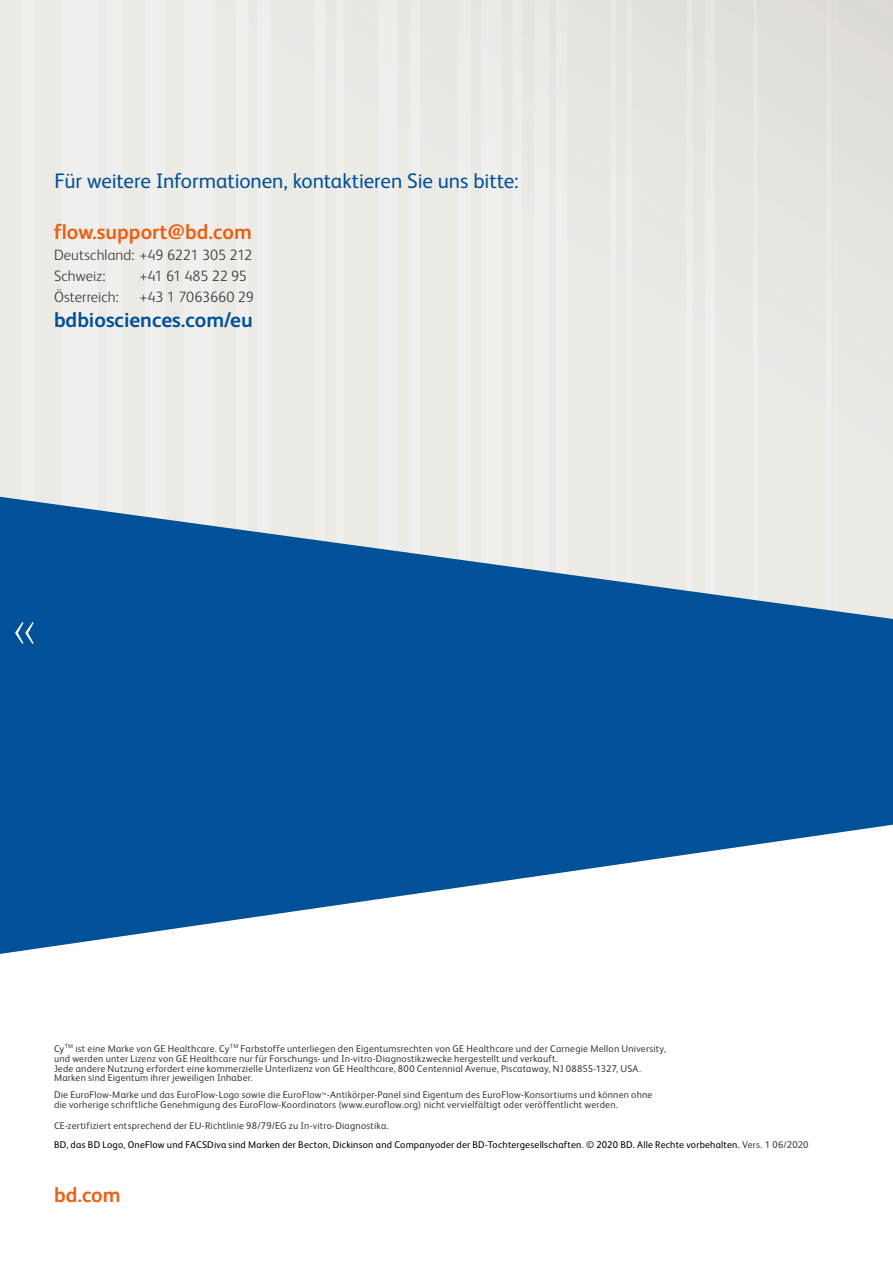
<style>
.page{position:relative;width:893px;height:1263px;background:#fff}
.page>*{position:absolute;margin:0;border:0;box-sizing:border-box;transform-origin:0 0}
.t1{font:21px "FS Albert Pro";letter-spacing:-.005em;color:#005197}
.t2{font:700 21px "FS Albert Pro";color:#eb6012}
.t3{font:700 21px "FS Albert Pro";color:#005197}
.t4{font:300 15px/21px "FS Albert Pro";color:#3c3c3b}
.t5{font:300 15px "FS Albert Pro";letter-spacing:-.02em;color:#3c3c3b}
.t6{font:9.75px/9.8px "FS Albert Pro";letter-spacing:.02em;color:#3c3c3b}
.t7{font:9.75px/19.5px "FS Albert Pro";letter-spacing:.02em;color:#000}
.s1{font-size:7.65px}
.s2{color:#3c3c3b}
</style>
<div class="page">
<svg style="left:0;top:497px;width:893px;height:457px;background:#437eb0"></svg>
<svg style="left:15px;top:622px;width:19px;height:22px"></svg>
<h1 class="t1" style="left:54px;top:166px;width:466px">Für weitere Informationen, kontaktieren Sie uns bitte:</h1>
<h1 class="t2" style="left:54px;top:217px;width:199px">flow.support@bd.com</h1>
<h2 class="t4" style="left:54px;top:243px;width:200px">Deutschland: +49 6221 305 212<br>Schweiz:</h2>
<h2 class="t5" style="left:140px;top:265px;width:109px">+41 61 485 22 95</h2>
<h2 class="t4" style="left:54px;top:285px;width:66px">Österreich:</h2>
<h2 class="t4" style="left:140px;top:285px;width:116px">+43 1 7063660 29</h2>
<h1 class="t3" style="left:54px;top:305px;width:200px">bdbiosciences.com/eu</h1>
<p class="t6" style="left:54px;top:1043px;width:614px">Cy<sup>TM</sup> ist eine Marke von GE Healthcare. Cy<sup>TM</sup> Farbstoffe unterliegen den Eigentumsrechten von GE Healthcare und der Carnegie Mellon University, und werden unter Lizenz von GE Healthcare nur für Forschungs- und In-vitro-Diagnostikzwecke hergestellt und verkauft.<br>Jede andere Nutzung erfordert eine kommerzielle Unterlizenz von GE Healthcare, 800 Centennial Avenue, Piscataway, NJ 08855-1327, USA.<br>Marken sind Eigentum ihrer jeweiligen Inhaber.</p>
<p class="t6" style="left:54px;top:1089px;width:600px">Die EuroFlow-Marke und das EuroFlow-Logo sowie die EuroFlow<span class="s1">™</span>-Antikörper-Panel sind Eigentum des EuroFlow-Konsortiums und können ohne die vorherige schriftliche Genehmigung des EuroFlow-Koordinators (www.euroflow.org) nicht vervielfältigt oder veröffentlicht werden.</p>
<p class="t7" style="left:54px;top:1115px;width:756px"><span class="s2">CE-zertifiziert entsprechend der EU-Richtlinie 98/79/EG zu In-vitro-Diagnostika.<br></span>BD, das BD Logo, OneFlow und FACSDiva sind Marken der Becton, Dickinson and Companyoder der BD-Tochtergesellschaften. © 2020 BD. Alle Rechte vorbehalten. <span class="s2">Vers. 1 06/2020</span></p>
<h1 class="t2" style="left:54px;top:1180px;width:68px">bd.com</h1>
</div>
